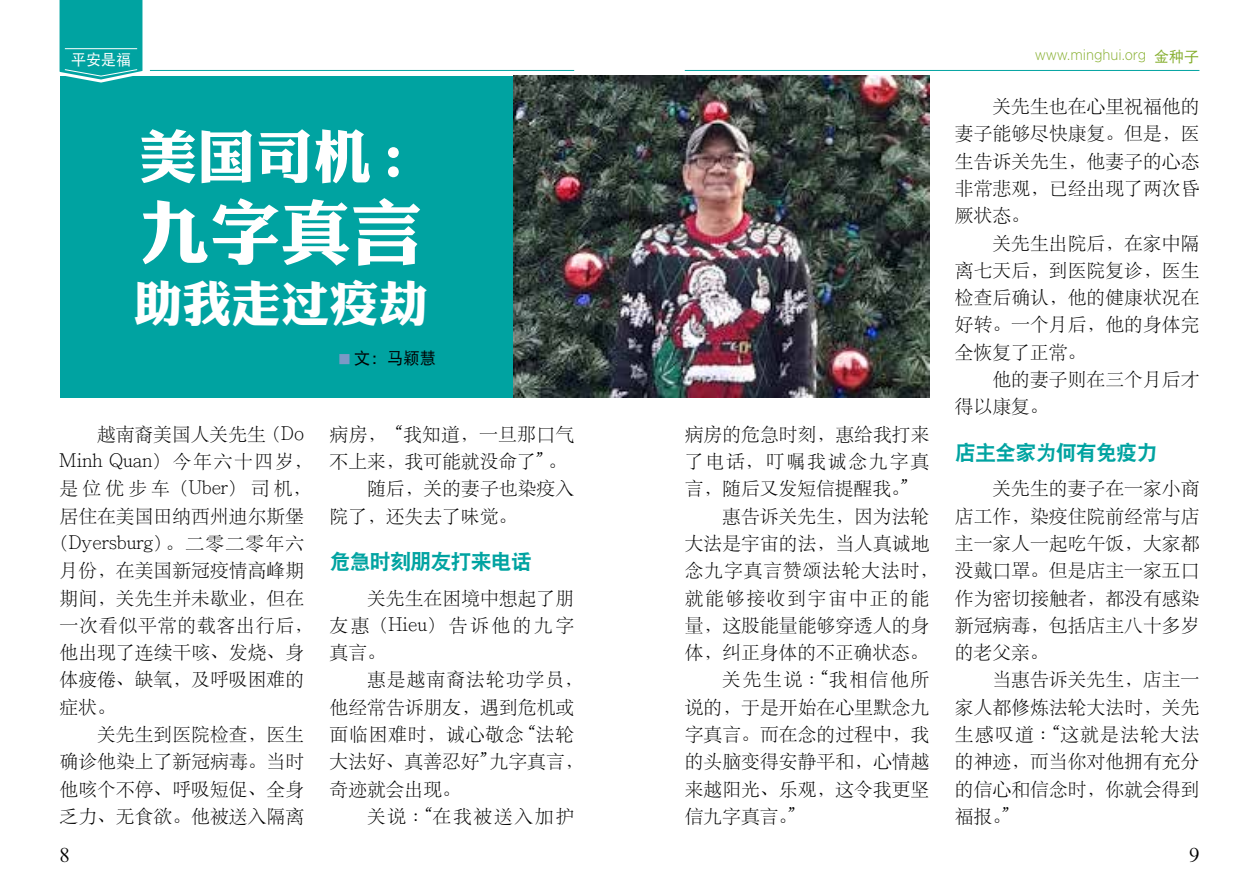
<style>
.page{position:relative;width:1259px;height:893px;background:#fff}
.page>*{position:absolute;margin:0;border:0;box-sizing:border-box;transform-origin:0 0}
.t1{font:70.5px "DF Li Jin Hei W8";color:#fff}
.t2{font:58.05px "DF Li Jin Hei W8";color:#fff}
.t3{font:49.05px "DF Li Jin Hei W8";color:#fff}
.t4{font:21px "DF Hei W9";letter-spacing:-.04em;color:#00a3a1}
.t5{font:18.75px/27.3px "ST Song";letter-spacing:.005em;color:#000;text-align:justify}
.t6{font:18.75px "ST Song";letter-spacing:.045em;color:#000}
.t7{font:18.75px "ST Song";letter-spacing:.09em;color:#000}
.t8{font:18.75px "AR Roman 1 FS Medium";color:#000}
.t9{font:18.75px "ST Song";letter-spacing:.095em;color:#000}
.t10{font:18px "AR Roman 1 Extra";color:#000}
.t11{font:16.5px "DF Hei W5";color:#000}
.t12{font:300 15px "Gotham Narrow";color:#85ae2d}
.t13{font:15px "DF Hei W5";color:#fff}
.s1{font-family:"DF Hei Std W7";font-size:13.5px;color:#7b99c6}
.s2{font-family:"AR Roman 1 FS Medium"}
.s3{font-family:"ST Song"}
.s4{font-family:"DF Hei W5";font-weight:400}
</style>
<div class="page">
<div style="left:60px;top:76px;width:569px;height:321px;background:#00a3a1"></div>
<img style="left:513px;top:76px;width:116px;height:321px">
<svg style="left:59px;top:0;width:84px;height:83px;background:#12a9a7"></svg>
<hr style="left:150px;top:70px;width:424px;height:1px;background:#00a3a1">
<hr style="left:685px;top:70px;width:514px;height:1px;background:#00a3a1">
<img style="left:629px;top:76px;width:300px;height:321px">
<p class="t13" style="left:71px;top:52px;width:61px">平安是福</p>
<h2 class="t2" style="left:139px;top:127px;width:299px">美国司机：</h2>
<h1 class="t1" style="left:140px;top:197px;width:284px">九字真言</h1>
<h3 class="t3" style="left:133px;top:279px;width:296px">助我走过疫劫</h3>
<p class="t11" style="left:338px;top:350px;width:100px"><span class="s1">■</span> 文：马颖慧</p>
<p class="t5" style="left:97px;top:419px;width:208px">越南裔美国人关先生（<span class="s2">Do</span></p>
<p class="t8" style="left:60px;top:452px;width:254px">Minh Quan<span class="s3">）今年六十四岁，</span></p>
<p class="t5" style="left:60px;top:474px;width:253px">是位优步车（<span class="s2">Uber</span>）司机，</p>
<p class="t5" style="left:60px;top:501px;width:246px">居住在美国田纳西州迪尔斯堡</p>
<p class="t5" style="left:50px;top:528px;width:255px">（<span class="s2">Dyersburg</span>）。二零二零年六</p>
<p class="t5" style="left:60px;top:556px;width:246px">月份，在美国新冠疫情高峰期</p>
<p class="t5" style="left:60px;top:583px;width:246px">期间，关先生并未歇业，但在</p>
<p class="t6" style="left:60px;top:613px;width:255px">一次看似平常的载客出行后，</p>
<p class="t5" style="left:60px;top:637px;width:246px">他出现了连续干咳、发烧、身</p>
<p class="t5" style="left:60px;top:665px;width:246px">体疲倦、缺氧，及呼吸困难的</p>
<p class="t5" style="left:60px;top:692px;width:58px">症状。</p>
<p class="t5" style="left:97px;top:719px;width:208px">关先生到医院检查，医生</p>
<p class="t5" style="left:60px;top:747px;width:246px">确诊他染上了新冠病毒。当时</p>
<p class="t5" style="left:60px;top:774px;width:246px">他咳个不停、呼吸短促、全身</p>
<p class="t5" style="left:60px;top:801px;width:246px">乏力、无食欲。他被送入隔离</p>
<p class="t10" style="left:60px;top:847px;width:12px">8</p>
<p class="t5" style="left:330px;top:419px;width:246px">病房， “我知道，一旦那口气</p>
<p class="t5" style="left:330px;top:446px;width:239px">不上来，我可能就没命了” 。</p>
<p class="t5" style="left:367px;top:474px;width:208px">随后，关的妻子也染疫入</p>
<p class="t5" style="left:330px;top:501px;width:189px">院了，还失去了味觉。</p>
<p class="t4" style="left:330px;top:551px;width:204px">危急时刻朋友打来电话</p>
<p class="t5" style="left:330px;top:583px;width:246px;text-indent:38px">关先生在困境中想起了朋友惠（<span class="s2">Hieu</span>）告诉他的九字真言。</p>
<p class="t5" style="left:330px;top:665px;width:255px;text-align:left;text-indent:38px">惠是越南裔法轮功学员，他经常告诉朋友，遇到危机或面临困难时，诚心敬念 “法轮大法好、真善忍好”九字真言，奇迹就会出现。</p>
<p class="t7" style="left:367px;top:804px;width:208px">关说：“在我被送入加护</p>
<p class="t5" style="left:685px;top:419px;width:246px">病房的危急时刻，惠给我打来了电话，叮嘱我诚念九字真言，随后又发短信提醒我。”</p>
<p class="t5" style="left:722px;top:501px;width:208px">惠告诉关先生，因为法轮</p>
<p class="t5" style="left:685px;top:528px;width:246px">大法是宇宙的法，当人真诚地</p>
<p class="t6" style="left:685px;top:559px;width:255px">念九字真言赞颂法轮大法时，</p>
<p class="t9" style="left:685px;top:586px;width:246px">就能够接收到宇宙中正的能</p>
<p class="t5" style="left:685px;top:610px;width:246px">量，这股能量能够穿透人的身</p>
<p class="t5" style="left:685px;top:637px;width:245px">体，纠正身体的不正确状态。</p>
<p class="t7" style="left:722px;top:668px;width:209px">关先生说：“我相信他所</p>
<p class="t5" style="left:685px;top:692px;width:246px">说的，于是开始在心里默念九</p>
<p class="t5" style="left:685px;top:719px;width:246px">字真言。而在念的过程中，我</p>
<p class="t5" style="left:685px;top:747px;width:246px">的头脑变得安静平和，心情越</p>
<p class="t5" style="left:685px;top:774px;width:246px">来越阳光、乐观，这令我更坚</p>
<p class="t5" style="left:685px;top:801px;width:114px">信九字真言。”</p>
<p class="t12" style="left:1034px;top:46px;width:166px">www.minghui.org <span class="s4">金种子</span></p>
<p class="t5" style="left:955px;top:91px;width:246px;text-indent:38px">关先生也在心里祝福他的妻子能够尽快康复。但是，医生告诉关先生，他妻子的心态非常悲观，已经出现了两次昏厥状态。</p>
<p class="t5" style="left:955px;top:228px;width:246px;text-indent:38px">关先生出院后，在家中隔离七天后，到医院复诊，医生检查后确认，他的健康状况在好转。一个月后，他的身体完全恢复了正常。</p>
<p class="t5" style="left:955px;top:364px;width:246px;text-indent:38px">他的妻子则在三个月后才得以康复。</p>
<p class="t4" style="left:955px;top:442px;width:204px">店主全家为何有免疫力</p>
<p class="t5" style="left:955px;top:474px;width:246px;text-indent:38px">关先生的妻子在一家小商店工作，染疫住院前经常与店主一家人一起吃午饭，大家都没戴口罩。但是店主一家五口作为密切接触者，都没有感染新冠病毒，包括店主八十多岁的老父亲。</p>
<p class="t5" style="left:955px;top:665px;width:246px;text-indent:38px">当惠告诉关先生，店主一家人都修炼法轮大法时，关先生感叹道：“这就是法轮大法的神迹，而当你对他拥有充分的信心和信念时，你就会得到福报。”</p>
<p class="t10" style="left:1189px;top:847px;width:12px">9</p>
</div>
